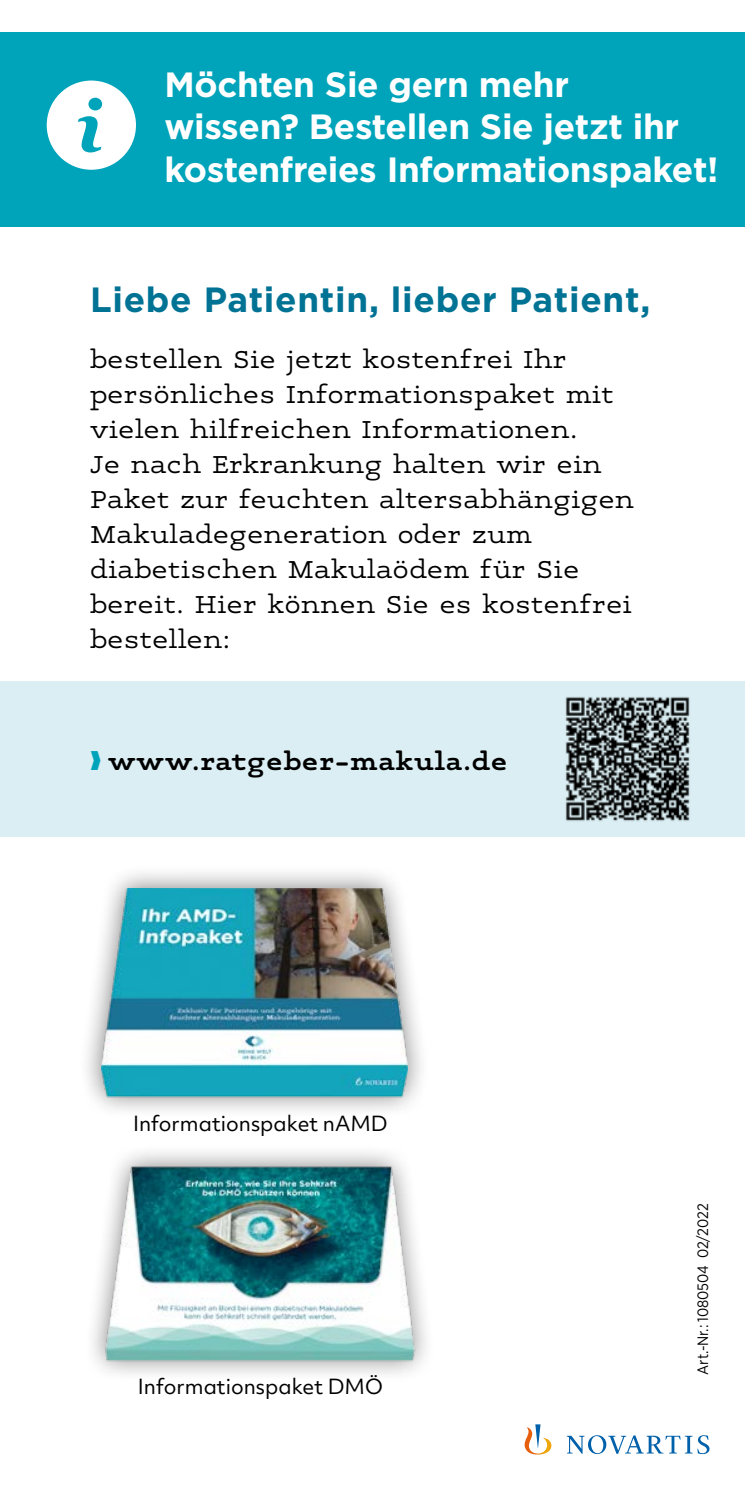
<style>
.page{position:relative;width:745px;height:1489px;background:#fff}
.page>*{position:absolute;margin:0;border:0;box-sizing:border-box;transform-origin:0 0}
.Überschrift_kl{font:700 35px/42.5px "Gotham";letter-spacing:-.01em;color:#fff}
.Überschrift_kl-2{font:700 35px "Gotham";letter-spacing:.02em;color:#007395}
.Überschrift_kl-3{font:300 27.5px/35px "Maxular";letter-spacing:.02em;color:#000}
.Überschrift_kl-4{font:600 27.5px "Maxular";letter-spacing:.02em;color:#000}
.t1{font:20px "Objektiv Mk 2";color:#000}
.Überschrift_kl-5{font:15px "Gotham Narrow";letter-spacing:-.01em;color:#000}
.s1{color:#00a4ba}
</style>
<div class="page">
<div style="left:0;top:680px;width:744px;height:156px;background:#daeef3"></div>
<div style="left:0;top:32px;width:744px;height:195px;background:#00a4ba"></div>
<svg style="left:47px;top:81px;width:89px;height:89px"></svg>
<svg style="left:524px;top:1424px;width:185px;height:30px"></svg>
<div style="left:78px;top:864px;width:352px;height:255px;background:#000;opacity:.5"></div>
<img style="left:101px;top:888px;width:306px;height:226px">
<div style="left:83px;top:1142px;width:353px;height:240px;background:#000;opacity:.5"></div>
<img style="left:100px;top:1158px;width:318px;height:224px">
<img style="left:565px;top:697px;width:125px;height:124px">
<p class="Überschrift_kl" style="left:164px;top:63px;width:555px">Möchten Sie gern mehr<br>wissen? Bestellen Sie jetzt ihr kostenfreies Informationspaket!</p>
<p class="Überschrift_kl-2" style="left:90px;top:276px;width:561px">Liebe Patientin, lieber Patient,</p>
<p class="Überschrift_kl-3" style="left:90px;top:339px;width:545px">bestellen Sie jetzt kostenfrei Ihr persönliches Informationspaket mit vielen hilfreichen Informationen.<br>Je nach Erkrankung halten wir ein<br>Paket zur feuchten altersabhängigen<br>Makuladegeneration oder zum diabetischen Makulaödem für Sie bereit. Hier können Sie es kostenfrei bestellen:</p>
<p class="Überschrift_kl-4" style="left:90px;top:738px;width:419px"><span class="s1">❱</span> www.ratgeber-makula.de</p>
<p class="t1" style="left:133px;top:1109px;width:256px">Informationspaket nAMD</p>
<p class="t1" style="left:138px;top:1372px;width:246px">Informationspaket DMÖ</p>
<p class="Überschrift_kl-5" style="left:693px;top:1374px;width:172px;rotate:-90deg">Art.-Nr.: 1080504 02/2022</p>
</div>
